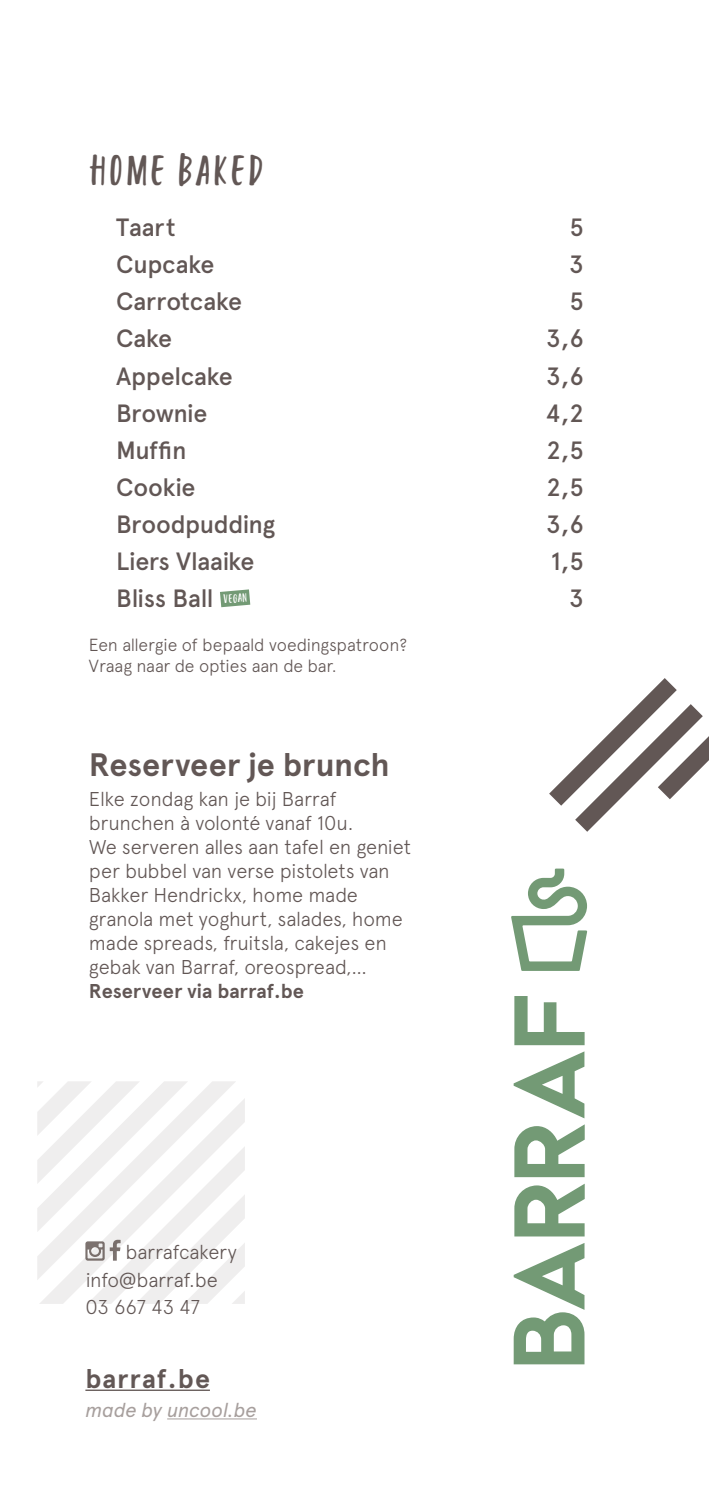
<style>
.page{position:relative;width:709px;height:1489px;background:#fff}
.page>*{position:absolute;margin:0;border:0;box-sizing:border-box;transform-origin:0 0}
.t1{font:42.5px "Turbinado Condensed Two";letter-spacing:.04em;color:#625755}
.t2{font:700 32.5px "Apercu";letter-spacing:-.005em;color:#625755}
.t3{font:700 26.75px "Apercu";letter-spacing:.04em;color:#625755}
.t4{font:500 25px "Apercu";letter-spacing:-.015em;color:#625755}
.t5{font:300 20px/24px "Apercu";letter-spacing:-.01em;color:#625755}
.t6{font:700 20px "Apercu";color:#625755}
.t7{font:italic 20px "Apercu";letter-spacing:-.005em;color:#a79f9d}
.t8{font:300 17.5px/21px "Apercu";letter-spacing:-.01em;color:#625755}
.t9{font:12.25px "Turbinado Condensed Two";color:#fff}
</style>
<div class="page">
<svg style="left:220px;top:589px;width:30px;height:18px"></svg>
<hr style="left:85px;top:1389px;width:125px;height:1px;background:#625755">
<hr style="left:167px;top:1418px;width:90px;height:1px;background:#a79f9d">
<svg style="left:511px;top:868px;width:76px;height:102px"></svg>
<svg style="left:513px;top:1243px;width:71px;height:121px"></svg>
<svg style="left:514px;top:1184px;width:70px;height:52px"></svg>
<svg style="left:514px;top:996px;width:70px;height:49px"></svg>
<svg style="left:514px;top:1125px;width:70px;height:52px"></svg>
<svg style="left:513px;top:1051px;width:71px;height:67px"></svg>
<svg style="left:549px;top:678px;width:160px;height:153px"></svg>
<svg style="left:37px;top:1081px;width:208px;height:222px"></svg>
<h1 class="t1" style="left:89px;top:139px;width:175px">HOME BAKED</h1>
<p class="t4" style="left:116px;top:212px;width:61px">Taart</p>
<p class="t4" style="left:569px;top:212px;width:16px">5</p>
<p class="t4" style="left:116px;top:249px;width:100px">Cupcake</p>
<p class="t4" style="left:569px;top:249px;width:16px">3</p>
<p class="t4" style="left:116px;top:286px;width:127px">Carrotcake</p>
<p class="t4" style="left:569px;top:286px;width:16px">5</p>
<p class="t4" style="left:116px;top:323px;width:57px">Cake</p>
<p class="t4" style="left:546px;top:323px;width:39px">3,6</p>
<p class="t4" style="left:116px;top:361px;width:118px">Appelcake</p>
<p class="t4" style="left:546px;top:361px;width:39px">3,6</p>
<p class="t4" style="left:116px;top:398px;width:93px">Brownie</p>
<p class="t4" style="left:545px;top:398px;width:40px">4,2</p>
<p class="t4" style="left:116px;top:435px;width:72px">Muffin</p>
<p class="t4" style="left:546px;top:435px;width:39px">2,5</p>
<p class="t4" style="left:116px;top:472px;width:81px">Cookie</p>
<p class="t4" style="left:546px;top:472px;width:39px">2,5</p>
<p class="t4" style="left:116px;top:509px;width:161px">Broodpudding</p>
<p class="t4" style="left:546px;top:509px;width:39px">3,6</p>
<p class="t4" style="left:116px;top:546px;width:140px">Liers Vlaaike</p>
<p class="t4" style="left:551px;top:546px;width:34px">1,5</p>
<p class="t4" style="left:116px;top:583px;width:99px">Bliss Ball</p>
<p class="t9" style="left:223px;top:590px;width:25px;rotate:-5deg">VEGAN</p>
<p class="t4" style="left:569px;top:583px;width:16px">3</p>
<p class="t8" style="left:89px;top:633px;width:320px">Een allergie of bepaald voedingspatroon?<br>Vraag naar de opties aan de bar.</p>
<h2 class="t2" style="left:89px;top:744px;width:302px">Reserveer je brunch</h2>
<p class="t5" style="left:89px;top:786px;width:324px">Elke zondag kan je bij Barraf brunchen à volonté vanaf 10u.<br>We serveren alles aan tafel en geniet per bubbel van verse pistolets van<br>Bakker Hendrickx, home made granola met yoghurt, salades, home made spreads, fruitsla, cakejes en gebak van Barraf, oreospread,…</p>
<p class="t6" style="left:89px;top:978px;width:216px">Reserveer via barraf.be</p>
<p class="t5" style="left:85px;top:1237px;width:153px;line-height:27.5px;text-indent:40px">barrafcakery info@barraf.be<br>03 667 43 47</p>
<h3 class="t3" style="left:85px;top:1361px;width:126px">barraf.be</h3>
<p class="t7" style="left:85px;top:1393px;width:173px">made by uncool.be</p>
</div>
